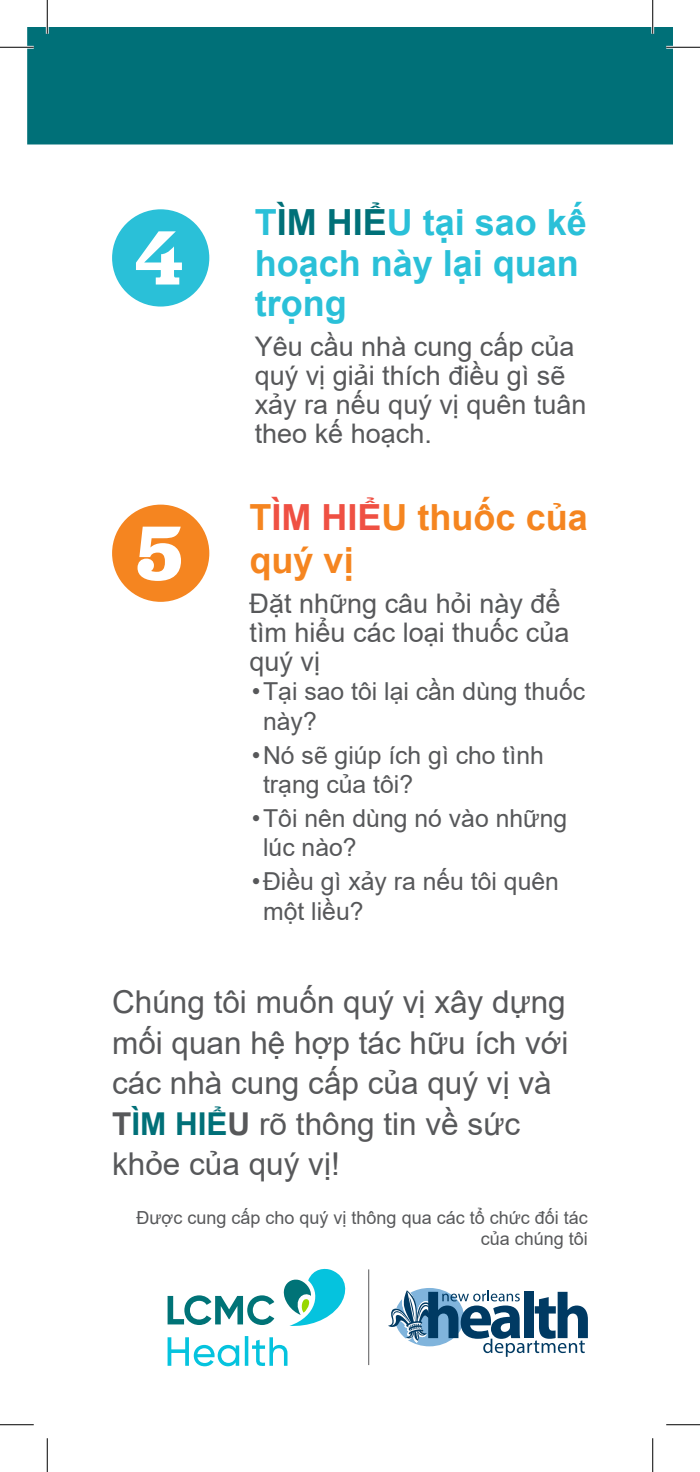
<style>
.page{position:relative;width:700px;height:1472px;background:#fff}
.page>*{position:absolute;margin:0;border:0;box-sizing:border-box;transform-origin:0 0}
.t1{font:600 80.1px "Jubilat";color:#fff}
.t2{font:700 80.1px "Jubilat";color:#fff}
._10_12_body_copy_-_r{font:700 36px/40.5px "Arial";color:#2ac0d8}
._10_12_body_copy_-_r-2{font:700 36px/42.8px "Arial";color:#f58520}
._10_12_body_copy_-_r-3{font:31.5px/40.5px "Arial";color:#57585a}
._10_12_body_copy_-_r-4{font:27px/29.2px "Arial";color:#57585a}
.t3{font:24.75px/29.2px "Arial";color:#57585a}
._10_12_body_copy_-_r-5{font:18px/21.6px "Arial";color:#57585a;text-align:right}
.s1{color:#007078}
.s2{color:#ef5043}
.s3{font-weight:700}
.s4{font-weight:700;color:#007078}
</style>
<div class="page">
<div style="left:27px;top:27px;width:646px;height:117px;background:#007078"></div>
<svg style="left:168px;top:1295px;width:106px;height:30px"></svg>
<svg style="left:168px;top:1336px;width:119px;height:30px"></svg>
<svg style="left:283px;top:1268px;width:62px;height:58px"></svg>
<hr style="left:368px;top:1269px;width:1px;height:96px;background:#57585a">
<svg style="left:388px;top:1288px;width:200px;height:68px"></svg>
<div style="left:112px;top:209px;width:97px;height:97px;background:#2ac0d8;border-radius:50%"></div>
<div style="left:112px;top:504px;width:97px;height:98px;background:#f58520;border-radius:50%"></div>
<hr style="left:0;top:46px;width:34px;height:3px;background:#fff">
<hr style="left:666px;top:46px;width:34px;height:3px;background:#fff">
<hr style="left:46px;top:0;width:3px;height:34px;background:#fff">
<hr style="left:651px;top:0;width:3px;height:34px;background:#fff">
<hr style="left:0;top:47px;width:34px;height:1px;background:#000">
<hr style="left:666px;top:47px;width:34px;height:1px;background:#000">
<hr style="left:0;top:1424px;width:34px;height:1px;background:#000">
<hr style="left:666px;top:1424px;width:34px;height:1px;background:#000">
<hr style="left:47px;top:0;width:1px;height:34px;background:#000">
<hr style="left:47px;top:1438px;width:1px;height:34px;background:#000">
<hr style="left:652px;top:0;width:1px;height:34px;background:#000">
<hr style="left:652px;top:1438px;width:1px;height:34px;background:#000">
<p class="t1" style="left:135px;top:206px;width:50px">4</p>
<p class="t2" style="left:137px;top:501px;width:47px">5</p>
<p class="_10_12_body_copy_-_r" style="left:255px;top:203px;width:334px">T<span class="s1">ÌM HIỂ</span>U tại sao kế hoạch này lại quan trọng</p>
<p class="_10_12_body_copy_-_r-4" style="left:255px;top:331px;width:333px">Yêu cầu nhà cung cấp của quý vị giải thích điều gì sẽ xảy ra nếu quý vị quên tuân theo kế hoạch.</p>
<p class="_10_12_body_copy_-_r-2" style="left:250px;top:497px;width:340px">T<span class="s2">ÌM HIỂ</span>U thuốc của quý vị</p>
<p class="_10_12_body_copy_-_r-4" style="left:250px;top:588px;width:321px">Đặt những câu hỏi này để tìm hiểu các loại thuốc của quý vị</p>
<p class="t3" style="left:263px;top:677px;width:323px;text-indent:-11px">•Tại sao tôi lại cần dùng thuốc này?</p>
<p class="t3" style="left:263px;top:740px;width:282px;text-indent:-11px">•Nó sẽ giúp ích gì cho tình trạng của tôi?</p>
<p class="t3" style="left:263px;top:803px;width:306px;text-indent:-11px">•Tôi nên dùng nó vào những lúc nào?</p>
<p class="t3" style="left:263px;top:867px;width:297px;text-indent:-11px">•Điều gì xảy ra nếu tôi quên một liều?</p>
<p class="_10_12_body_copy_-_r-3" style="left:112px;top:981px;width:458px">Chúng tôi muốn quý vị xây dựng mối quan hệ hợp tác hữu ích với các nhà cung cấp của quý vị và<br><span class="s3">T</span><span class="s4">ÌM HIỂ</span><span class="s3">U</span> rõ thông tin về sức khỏe của quý vị!</p>
<p class="_10_12_body_copy_-_r-5" style="left:137px;top:1206px;width:453px">Được cung cấp cho quý vị thông qua các tổ chức đối tác của chúng tôi</p>
</div>
